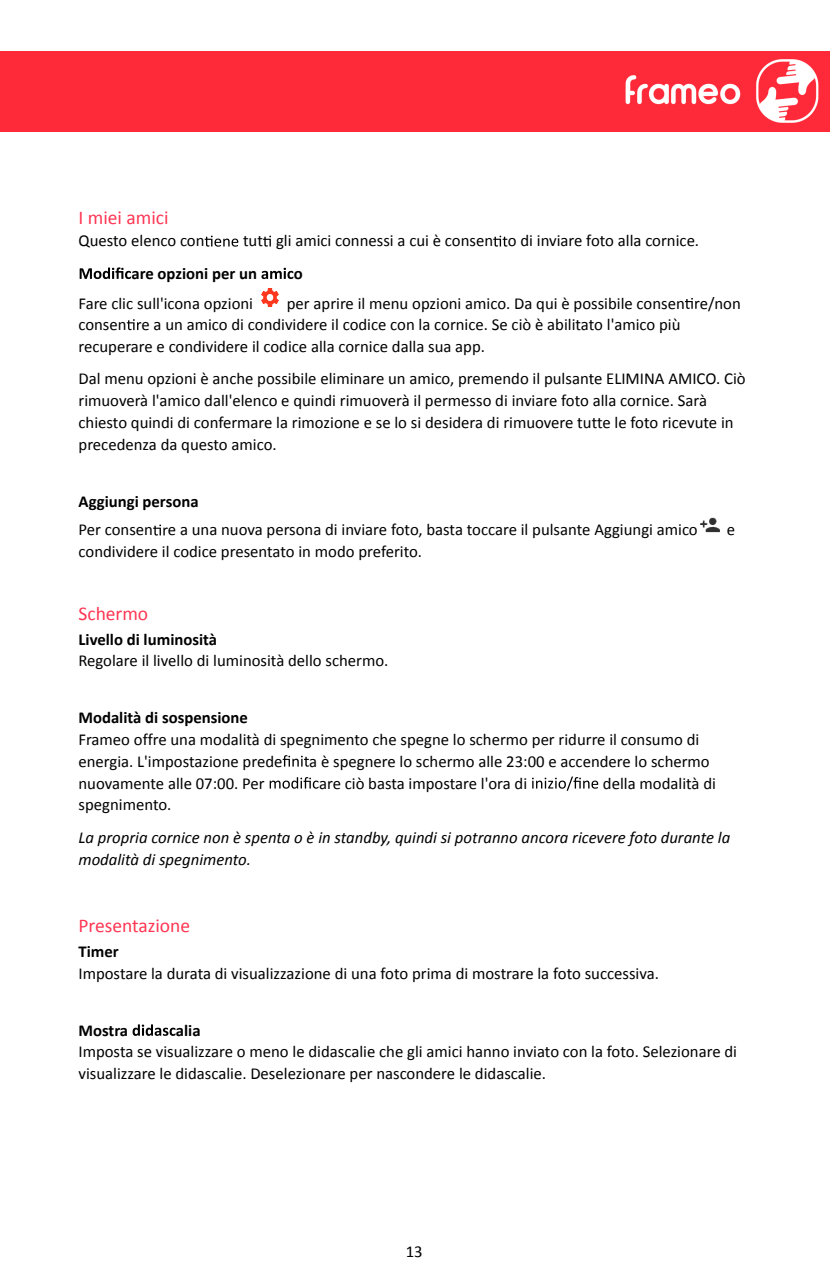
<style>
.page{position:relative;width:830px;height:1276px;background:#fff}
.page>*{position:absolute;margin:0;border:0;box-sizing:border-box;transform-origin:0 0}
.t1{font:19.57px "Calibri";color:#ff3653}
.t2{font:16.65px/21.8px "Calibri";color:#000}
.t3{font:italic 16.65px/21.8px "Calibri";color:#000}
.t4{font:700 16.65px "Calibri";color:#000}
</style>
<div class="page">
<svg style="left:204px;top:236px;width:34px;height:11px"></svg>
<svg style="left:263px;top:236px;width:8px;height:11px"></svg>
<svg style="left:493px;top:236px;width:14px;height:11px"></svg>
<svg style="left:80px;top:267px;width:51px;height:12px"></svg>
<svg style="left:261px;top:268px;width:32px;height:11px"></svg>
<svg style="left:685px;top:298px;width:14px;height:11px"></svg>
<svg style="left:127px;top:319px;width:14px;height:11px"></svg>
<svg style="left:153px;top:524px;width:15px;height:11px"></svg>
<svg style="left:282px;top:755px;width:27px;height:11px"></svg>
<svg style="left:269px;top:777px;width:49px;height:11px"></svg>
<svg style="left:532px;top:776px;width:66px;height:15px"></svg>
<svg style="left:132px;top:1024px;width:43px;height:12px"></svg>
<img style="left:261px;top:288px;width:18px;height:19px">
<img style="left:700px;top:517px;width:20px;height:16px">
<div style="left:0;top:52px;width:828px;height:79px;background:#ff2a39"></div>
<p class="t1" style="left:78px;top:205px;width:91px">I miei amici</p>
<p class="t2" style="left:78px;top:230px;width:127px">Questo elenco con</p>
<p class="t2" style="left:243px;top:230px;width:457px">tut gli amici connessi a cui è consen o di inviare foto alla cornice.</p>
<p class="t4" style="left:131px;top:263px;width:127px">are opzioni per un</p>
<p class="t4" style="left:293px;top:263px;width:10px">o</p>
<p class="t2" style="left:78px;top:292px;width:176px">Fare clic sull'icona opzioni</p>
<p class="t2" style="left:78px;top:292px;width:663px;text-indent:208px">per aprire il menu opzioni amico. Da qui è possibile consen e/non consen e a un amico di condividere il codice con la cornice. Se ciò è abilitato l'amico più recuperare e condividere il codice alla cornice dalla sua app.</p>
<p class="t2" style="left:78px;top:368px;width:668px">Dal menu opzioni è anche possibile eliminare un amico, premendo il pulsante ELIMINA AMICO. Ciò rimuoverà l'amico dall'elenco e quindi rimuoverà il permesso di inviare foto alla cornice. Sarà chiesto quindi di confermare la rimozione e se lo si desidera di rimuovere tutte le foto ricevute in precedenza da questo amico.</p>
<p class="t4" style="left:79px;top:491px;width:121px">Aggiungi persona</p>
<p class="t2" style="left:79px;top:519px;width:620px">Per consen e a una nuova persona di inviare foto, basta toccare il pulsante Aggiungi amico</p>
<p class="t2" style="left:726px;top:519px;width:10px">e</p>
<p class="t2" style="left:79px;top:540px;width:345px">condividere il codice presentato in modo preferito.</p>
<p class="t1" style="left:78px;top:601px;width:71px">Schermo</p>
<p class="t4" style="left:78px;top:629px;width:140px">Livello di luminosità</p>
<p class="t2" style="left:78px;top:650px;width:311px">Regolare il livello di luminosità dello schermo.</p>
<p class="t4" style="left:78px;top:707px;width:171px">Modalità di sospensione</p>
<p class="t2" style="left:78px;top:728px;width:622px">Frameo offre una modalità di spegnimento che spegne lo schermo per ridurre il consumo di energia. L'impostazione prede</p>
<p class="t2" style="left:309px;top:750px;width:402px">a è spegnere lo schermo alle 23:00 e accendere lo schermo</p>
<p class="t2" style="left:78px;top:772px;width:187px">nuovamente alle 07:00. Per</p>
<p class="t2" style="left:319px;top:772px;width:209px">are ciò basta impostare l'ora di</p>
<p class="t2" style="left:602px;top:772px;width:114px">della modalità di</p>
<p class="t2" style="left:78px;top:794px;width:94px">spegnimento.</p>
<p class="t3" style="left:78px;top:826px;width:653px">La propria cornice non è spenta o è in standby, quindi si potranno ancora ricevere foto durante la modalità di spegnimento.</p>
<p class="t1" style="left:78px;top:913px;width:113px">Presentazione</p>
<p class="t4" style="left:78px;top:941px;width:42px">Timer</p>
<p class="t2" style="left:78px;top:962px;width:581px">Impostare la durata di visualizzazione di una foto prima di mostrare la foto successiva.</p>
<p class="t4" style="left:78px;top:1019px;width:51px">Mostra</p>
<p class="t4" style="left:176px;top:1019px;width:26px">alia</p>
<p class="t2" style="left:78px;top:1040px;width:659px">Imposta se visualizzare o meno le didascalie che gli amici hanno inviato con la foto. Selezionare di visualizzare le didascalie. Deselezionare per nascondere le didascalie.</p>
<p class="t2" style="left:405px;top:1240px;width:18px">13</p>
</div>
